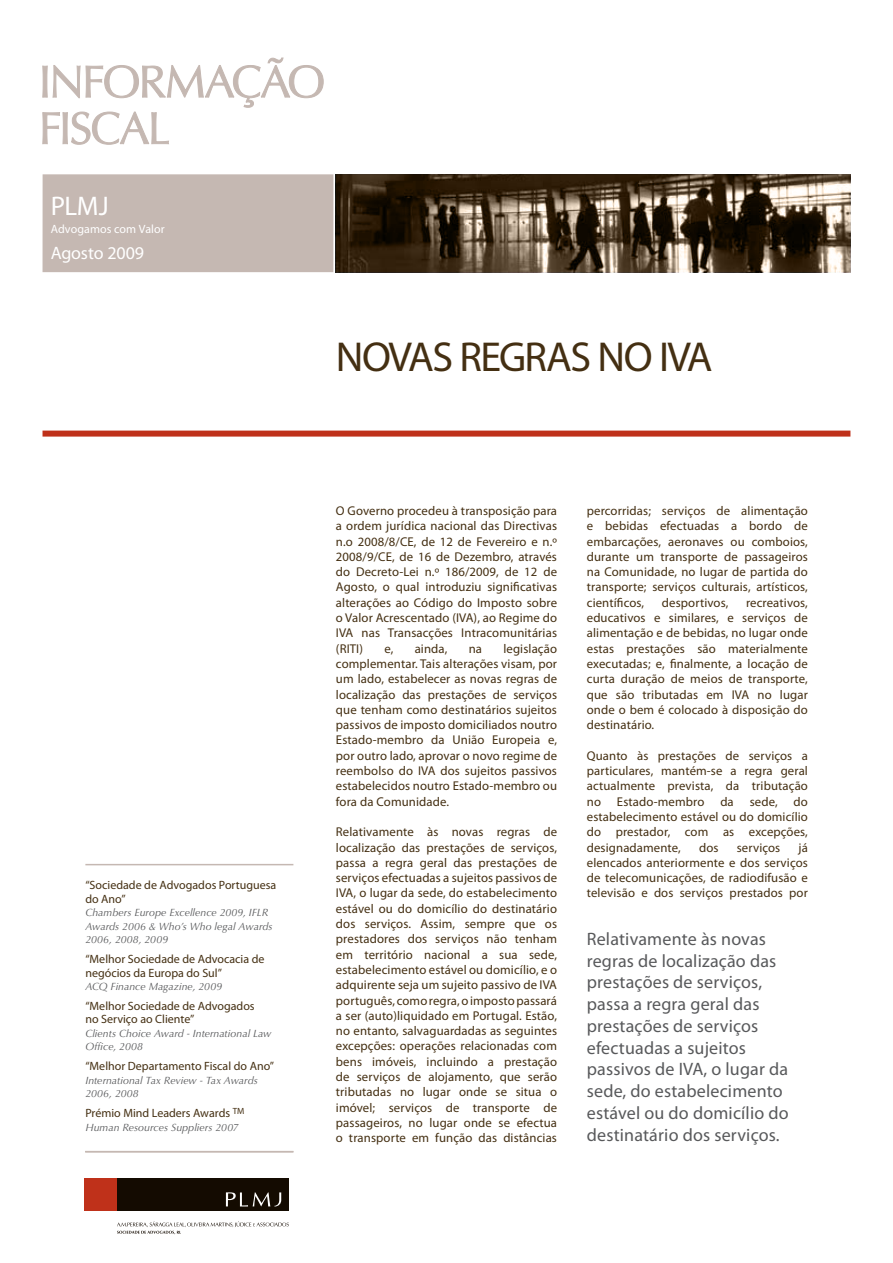
<style>
.page{position:relative;width:893px;height:1263px;background:#fff}
.page>*{position:absolute;margin:0;border:0;box-sizing:border-box;transform-origin:0 0}
.t1{font:42px "Myriad Pro";letter-spacing:-.04em;color:#442f12}
.t2{font:27px "Myriad Pro";color:#fff}
.t3{font:18px/21.8px "Myriad Pro";letter-spacing:.01em;color:#58595b}
.t4{font:18px "Myriad Pro";letter-spacing:-.01em;color:#fff}
.t5{font:12.75px/15.3px "Myriad Pro";letter-spacing:.01em;color:#442f12;text-align:justify}
.t6{font:12px/13.5px "Myriad Pro";color:#442f12}
.t7{font:12px "Myriad Pro";letter-spacing:.005em;color:#fff}
.t8{font:italic 10.5px/13.5px "Optima";letter-spacing:.005em;color:#58595b}
</style>
<div class="page">
<div style="left:43px;top:174px;width:290px;height:98px;background:#c5b8b2"></div>
<svg style="left:42px;top:57px;width:282px;height:88px"></svg>
<svg style="left:336px;top:174px;width:514px;height:98px"></svg>
<div style="left:43px;top:431px;width:807px;height:6px;background:#bf311a"></div>
<div style="left:117px;top:1178px;width:172px;height:32px;background:#140b01"></div>
<div style="left:85px;top:1178px;width:32px;height:32px;background:#bf311a"></div>
<svg style="left:226px;top:1192px;width:55px;height:14px"></svg>
<svg style="left:117px;top:1221px;width:172px;height:13px"></svg>
<hr style="left:85px;top:864px;width:208px;height:1px;background:#c5b8b2">
<hr style="left:85px;top:1151px;width:208px;height:1px;background:#c5b8b2">
<h2 class="t2" style="left:51px;top:189px;width:60px">PLMJ</h2>
<p class="t7" style="left:51px;top:221px;width:116px">Advogamos com Valor</p>
<h3 class="t4" style="left:51px;top:242px;width:95px">Agosto 2009</h3>
<p class="t6" style="left:85px;top:878px;width:192px">“Sociedade de Advogados Portuguesa do Ano”</p>
<p class="t8" style="left:85px;top:906px;width:189px">Chambers Europe Excellence 2009, IFLR<br>Awards 2006 &amp; Who’s Who legal Awards<br>2006, 2008, 2009</p>
<p class="t6" style="left:85px;top:952px;width:181px">“Melhor Sociedade de Advocacia de negócios da Europa do Sul”</p>
<p class="t8" style="left:85px;top:980px;width:138px">ACQ Finance Magazine, 2009</p>
<p class="t6" style="left:85px;top:999px;width:171px">“Melhor Sociedade de Advogados no Serviço ao Cliente”</p>
<p class="t8" style="left:85px;top:1027px;width:187px">Clients Choice Award - International Law<br>Office, 2008</p>
<p class="t6" style="left:85px;top:1059px;width:190px">“Melhor Departamento Fiscal do Ano”</p>
<p class="t8" style="left:85px;top:1074px;width:174px">International Tax Review - Tax Awards<br>2006, 2008</p>
<p class="t6" style="left:85px;top:1106px;width:161px">Prémio Mind Leaders Awards <sup>TM</sup></p>
<p class="t8" style="left:85px;top:1121px;width:155px">Human Resources Suppliers 2007</p>
<h1 class="t1" style="left:336px;top:331px;width:50px">Novas</h1>
<h1 class="t1" style="left:459px;top:331px;width:44px">Regras</h1>
<h1 class="t1" style="left:598px;top:331px;width:116px">no IVA</h1>
<p class="t5" style="left:336px;top:503px;width:223px">O Governo procedeu à transposição para a ordem jurídica nacional das Directivas n.o 2008/8/CE, de 12 de Fevereiro e n.º 2008/9/CE, de 16 de Dezembro, através do Decreto-Lei n.º 186/2009, de 12 de Agosto, o qual introduziu significativas alterações ao Código do Imposto sobre o Valor Acrescentado (IVA), ao Regime do IVA nas Transacções Intracomunitárias (RITI)</p>
<p class="t5" style="left:336px;top:640px;width:223px;text-indent:167px">legislação complementar. Tais alterações visam, por um lado, estabelecer as novas regras de localização das prestações de serviços que tenham como destinatários sujeitos passivos de imposto domiciliados noutro Estado-membro da União Europeia e, por outro lado, aprovar o novo regime de reembolso do IVA dos sujeitos passivos estabelecidos noutro Estado-membro ou fora da Comunidade.</p>
<p class="t5" style="left:336px;top:824px;width:223px">Relativamente às novas regras de localização das prestações de serviços, passa a regra geral das prestações de serviços efectuadas a sujeitos passivos de IVA, o lugar da sede, do estabelecimento estável ou do domicílio do destinatário dos serviços. Assim, sempre que os prestadores dos serviços não tenham em território nacional a sua sede, estabelecimento estável ou domicílio, e o adquirente seja um sujeito passivo de IVA português, como regra, o imposto passará a ser (auto)liquidado em Portugal. Estão, no entanto, salvaguardadas as seguintes excepções: operações relacionadas com bens imóveis, incluindo a prestação de serviços de alojamento, que serão tributadas no lugar onde se situa o imóvel; serviços de transporte de passageiros, no lugar onde se efectua o transporte em função das distâncias</p>
<p class="t5" style="left:384px;top:640px;width:11px">e,</p>
<p class="t5" style="left:415px;top:640px;width:34px">ainda,</p>
<p class="t5" style="left:469px;top:640px;width:15px">na</p>
<p class="t5" style="left:587px;top:503px;width:223px">percorridas; serviços de alimentação e bebidas efectuadas a bordo de embarcações, aeronaves ou comboios, durante um transporte de passageiros na Comunidade, no lugar de partida do transporte; serviços culturais, artísticos, científicos,</p>
<p class="t5" style="left:662px;top:595px;width:68px">desportivos,</p>
<p class="t5" style="left:587px;top:595px;width:223px;text-indent:159px">recreativos, educativos e similares, e serviços de alimentação e de bebidas, no lugar onde estas prestações são materialmente executadas; e, finalmente, a locação de curta duração de meios de transporte, que são tributadas em IVA no lugar onde o bem é colocado à disposição do destinatário.</p>
<p class="t5" style="left:587px;top:748px;width:223px">Quanto às prestações de serviços a particulares, mantém-se a regra geral actualmente prevista, da tributação no Estado-membro da sede, do estabelecimento estável ou do domicílio do prestador, com as excepções, designadamente,</p>
<p class="t5" style="left:699px;top:839px;width:21px">dos</p>
<p class="t5" style="left:737px;top:839px;width:45px">serviços</p>
<p class="t5" style="left:587px;top:839px;width:223px;text-indent:212px">já elencados anteriormente e dos serviços de telecomunicações, de radiodifusão e televisão e dos serviços prestados por</p>
<p class="t3" style="left:587px;top:927px;width:203px">Relativamente às novas regras de localização das prestações de serviços, passa a regra geral das prestações de serviços efectuadas a sujeitos passivos de IVA, o lugar da sede, do estabelecimento estável ou do domicílio do destinatário dos serviços.</p>
</div>
